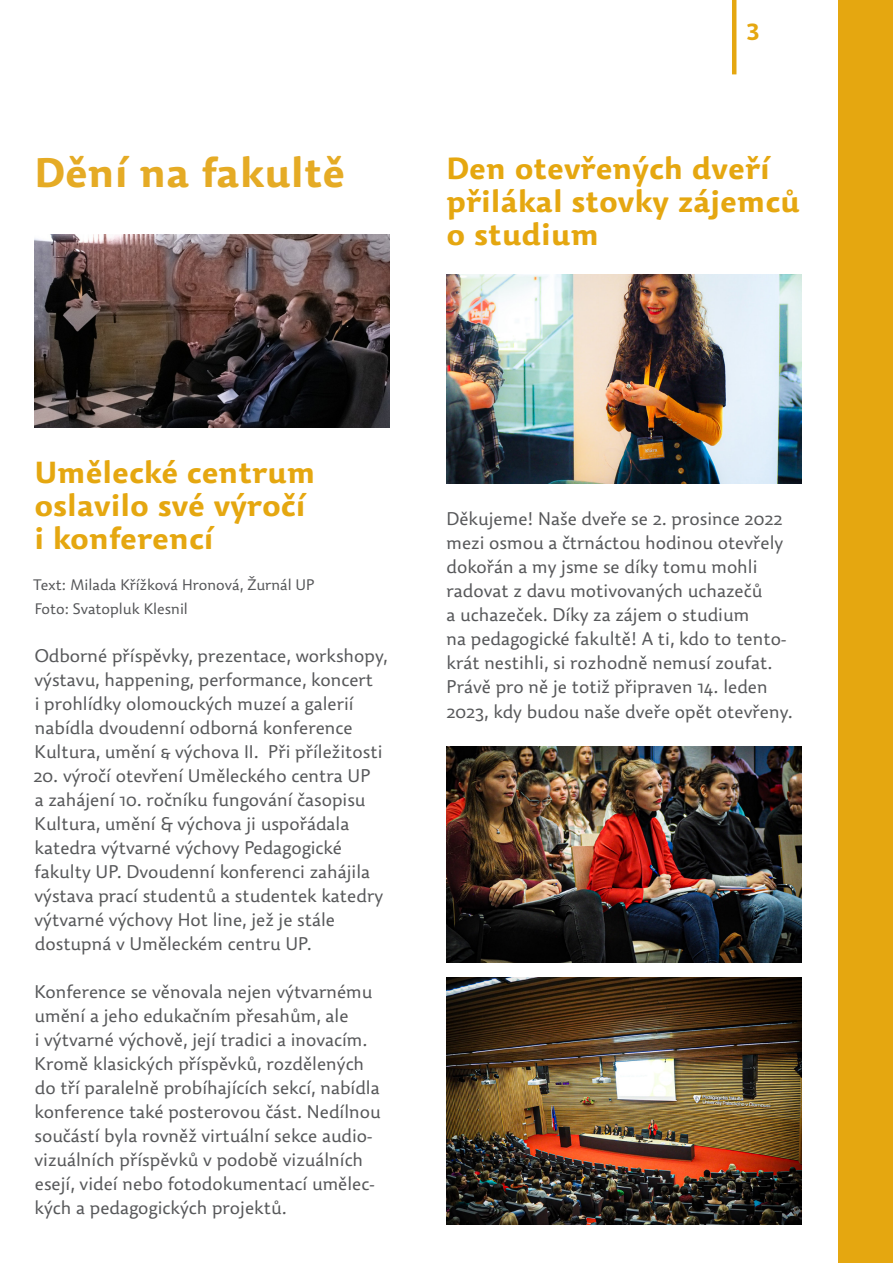
<style>
.page{position:relative;width:893px;height:1263px;background:#fff}
.page>*{position:absolute;margin:0;border:0;box-sizing:border-box;transform-origin:0 0}
.t1{font:700 40.5px "Dederon SDOT";color:#e5ab25}
.t2{font:700 30px/33px "Dederon SDOT";color:#e5a710}
.t3{font:700 22.5px "Dederon SDOT";color:#e5a710}
.t4{font:300 18px/24px "Dederon SLOT";color:#57585a}
.t5{font:300 15px "Dederon SLOT";color:#57585a}
</style>
<div class="page">
<div style="left:839px;top:0;width:54px;height:1263px;background:#e5a710"></div>
<hr style="left:732px;top:0;width:4px;height:74px;background:#e5a710">
<img style="left:446px;top:747px;width:355px;height:216px">
<img style="left:446px;top:274px;width:355px;height:209px">
<img style="left:446px;top:978px;width:355px;height:246px">
<img style="left:34px;top:234px;width:355px;height:193px">
<p class="t1" style="left:34px;top:148px;width:312px">Dění na fakultě</p>
<p class="t3" style="left:747px;top:14px;width:14px">3</p>
<p class="t2" style="left:446px;top:152px;width:355px">Den otevřených dveří přilákal stovky zájemců o studium</p>
<p class="t2" style="left:34px;top:456px;width:282px">Umělecké centrum oslavilo své výročí i konferencí</p>
<p class="t5" style="left:33px;top:576px;width:283px">Text: Milada Křížková Hronová, Žurnál UP</p>
<p class="t5" style="left:35px;top:600px;width:155px">Foto: Svatopluk Klesnil</p>
<p class="t4" style="left:34px;top:644px;width:355px">Odborné příspěvky, prezentace, workshopy, výstavu, happening, performance, koncert<br>i prohlídky olomouckých muzeí a galerií nabídla dvoudenní odborná konference Kultura, umění &amp; výchova II. Při příležitosti</p>
<p class="t4" style="left:34px;top:764px;width:351px">20. výročí otevření Uměleckého centra UP a zahájení 10. ročníku fungování časopisu Kultura, umění &amp; výchova ji uspořádala katedra výtvarné výchovy Pedagogické fakulty UP. Dvoudenní konferenci zahájila výstava prací studentů a studentek katedry výtvarné výchovy Hot line, jež je stále dostupná v Uměleckém centru UP.</p>
<p class="t4" style="left:34px;top:980px;width:348px">Konference se věnovala nejen výtvarnému umění a jeho edukačním přesahům, ale<br>i výtvarné výchově, její tradici a inovacím.<br>Kromě klasických příspěvků, rozdělených do tří paralelně probíhajících sekcí, nabídla konference také posterovou část. Nedílnou součástí byla rovněž virtuální sekce audio&shy;vizuálních příspěvků v podobě vizuálních esejí, videí nebo fotodokumentací umělec&shy;kých a pedagogických projektů.</p>
<p class="t4" style="left:446px;top:507px;width:348px">Děkujeme! Naše dveře se 2. prosince 2022 mezi osmou a čtrnáctou hodinou otevřely dokořán a my jsme se díky tomu mohli radovat z davu motivovaných uchazečů<br>a uchazeček. Díky za zájem o studium<br>na pedagogické fakultě! A ti, kdo to tento&shy;krát nestihli, si rozhodně nemusí zoufat.<br>Právě pro ně je totiž připraven 14. leden 2023, kdy budou naše dveře opět otevřeny.</p>
</div>
